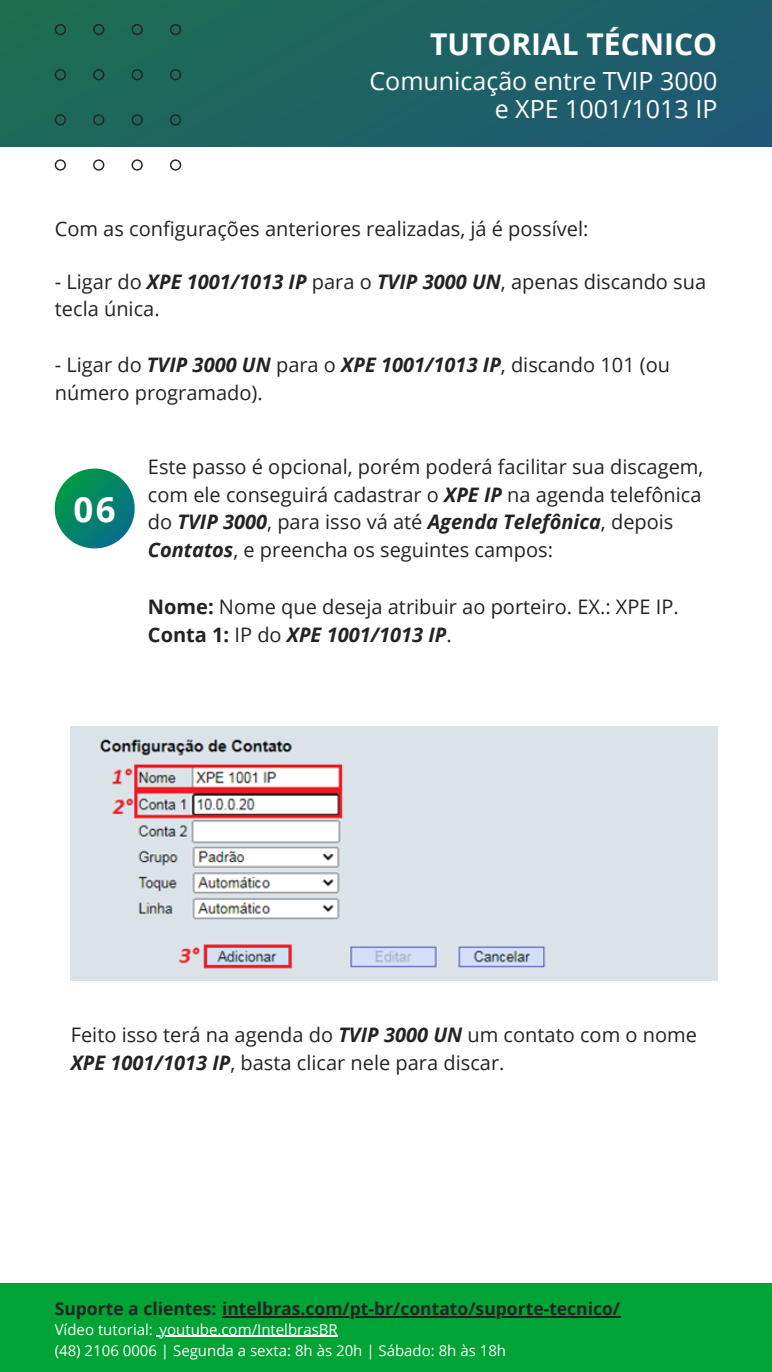
<style>
.page{position:relative;width:772px;height:1372px;background:#fff}
.page>*{position:absolute;margin:0;border:0;box-sizing:border-box;transform-origin:0 0}
.t1{font:700 34.8px "Open Sans";color:#fff}
.t2{font:700 30px "Open Sans";color:#fff}
.t3{font:25px "Open Sans";color:#fff}
.t4{font:20px/27.8px "Open Sans";color:#232323}
.t5{font:italic 700 20px "Open Sans";color:#232323}
.t6{font:700 17.5px "Open Sans";color:#232323}
.t7{font:15px "Open Sans";color:#fff}
.s1{font-weight:700;font-style:italic}
.s2{font-weight:700}
.s3{font-style:normal}
.s4{font-weight:400;font-style:normal}
</style>
<div class="page">
<div style="left:0;top:0;width:771px;height:146px;background:linear-gradient(to right,#1d6e51,#1f5972)"></div>
<svg style="left:55px;top:24px;width:126px;height:147px"></svg>
<div style="left:0;top:1283px;width:771px;height:89px;background:#00a335"></div>
<svg style="left:55px;top:468px;width:80px;height:80px"></svg>
<img style="left:71px;top:726px;width:646px;height:254px">
<hr style="left:222px;top:1316px;width:398px;height:1px;background:#232323">
<hr style="left:159px;top:1335px;width:179px;height:2px;background:#fff">
<p class="t2" style="left:430px;top:23px;width:288px">TUTORIAL TÉCNICO</p>
<p class="t3" style="left:369px;top:63px;width:349px">Comunicação entre TVIP 3000</p>
<p class="t3" style="left:494px;top:91px;width:224px">e XPE 1001/1013 IP</p>
<p class="t4" style="left:55px;top:214px;width:535px">Com as configurações anteriores realizadas, já é possível:</p>
<p class="t4" style="left:55px;top:267px;width:652px">- Ligar do <span class="s1">XPE 1001/1013 IP</span> para o <span class="s1">TVIP 3000 UN</span>, apenas discando sua tecla única.</p>
<p class="t4" style="left:55px;top:350px;width:616px">- Ligar do <span class="s1">TVIP 3000 UN</span> para o <span class="s1">XPE 1001/1013 IP</span>, discando 101 (ou número programado).</p>
<p class="t1" style="left:74px;top:485px;width:44px">06</p>
<p class="t4" style="left:148px;top:452px;width:557px">Este passo é opcional, porém poderá facilitar sua discagem, com ele conseguirá cadastrar o <span class="s1">XPE IP</span> na agenda telefônica do <span class="s1">TVIP 3000</span>, para isso vá até <span class="s1">Agenda Telefônica</span>, depois <span class="s1">Contatos</span>, e preencha os seguintes campos:</p>
<p class="t4" style="left:148px;top:592px;width:532px"><span class="s2">Nome:</span> Nome que deseja atribuir ao porteiro. EX.: XPE IP.</p>
<p class="t5" style="left:148px;top:620px;width:305px"><span class="s3">Conta 1:</span> <span class="s4">IP do</span> XPE 1001/1013 IP<span class="s4">.</span></p>
<p class="t4" style="left:71px;top:1020px;width:627px">Feito isso terá na agenda do <span class="s1">TVIP 3000 UN</span> um contato com o nome<br><span class="s1">XPE 1001/1013 IP</span>, basta clicar nele para discar.</p>
<p class="t6" style="left:55px;top:1296px;width:567px">Suporte a clientes: intelbras.com/pt-br/contato/suporte-tecnico/</p>
<p class="t7" style="left:55px;top:1319px;width:284px">Vídeo tutorial: youtube.com/IntelbrasBR</p>
<p class="t7" style="left:55px;top:1340px;width:453px">(48) 2106 0006 | Segunda a sexta: 8h às 20h | Sábado: 8h às 18h</p>
</div>
